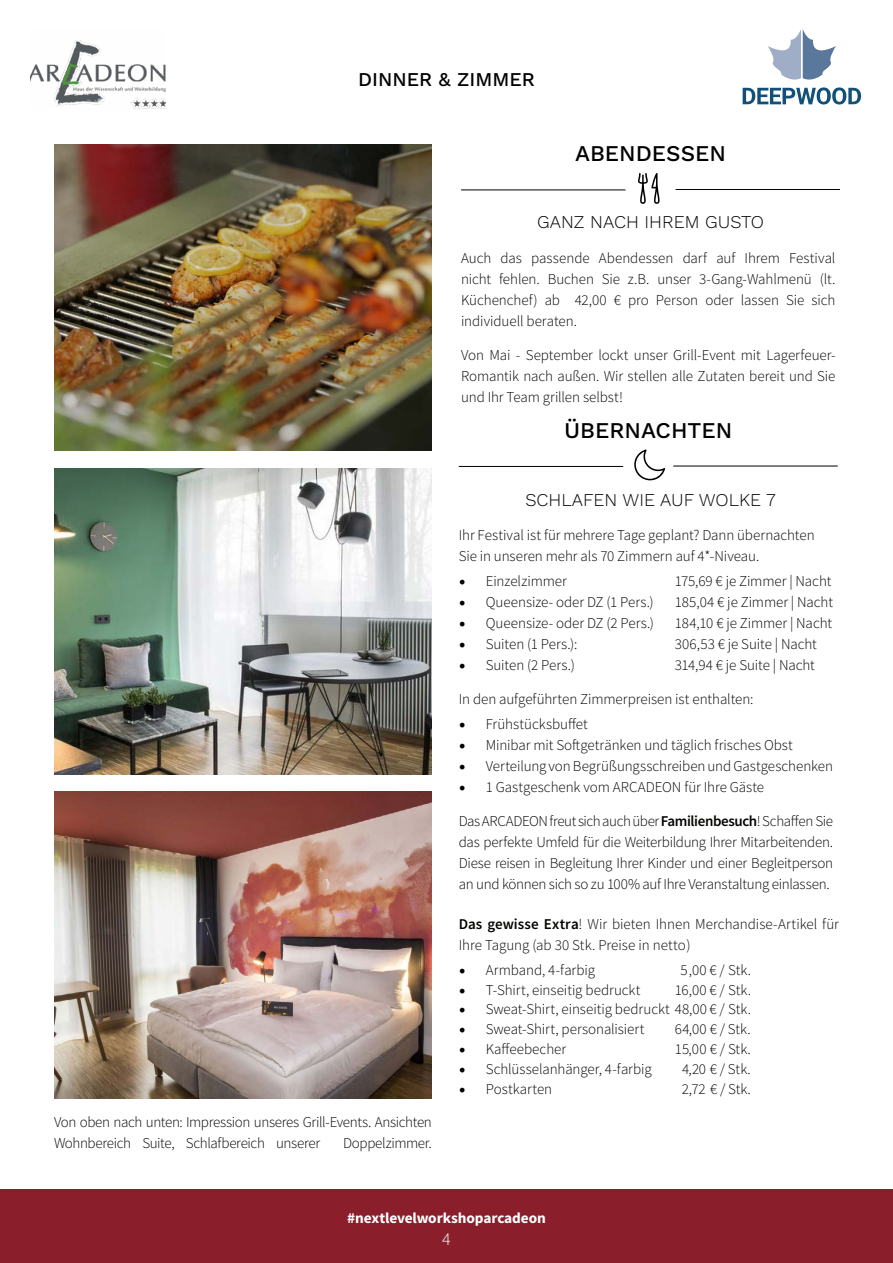
<style>
.page{position:relative;width:893px;height:1263px;background:#fff}
.page>*{position:absolute;margin:0;border:0;box-sizing:border-box;transform-origin:0 0}
.t1{font:500 22.5px "Work Sans";color:#000}
.t2{font:500 19.5px "Work Sans";color:#000}
.t3{font:300 18px "Work Sans";color:#000}
.t4{font:300 18px "Source Sans Pro";color:#fff}
.t5{font:300 15px/21px "Source Sans Pro";letter-spacing:-.005em;color:#040300;text-align:justify}
.t6{font:300 15px/21px "Source Sans Pro";letter-spacing:-.025em;color:#040300}
.t7{font:700 15px "Source Sans Pro";letter-spacing:-.01em;color:#fff}
.s1{font-family:"Minion Pro";font-weight:400;font-size:18px;color:#000}
.s2{font-weight:600}
</style>
<div class="page">
<div style="left:0;top:1189px;width:893px;height:74px;background:#8a1e2b"></div>
<img style="left:54px;top:144px;width:378px;height:306px">
<img style="left:54px;top:468px;width:378px;height:306px">
<svg style="left:743px;top:29px;width:118px;height:75px"></svg>
<img style="left:30px;top:40px;width:135px;height:69px">
<hr style="left:461px;top:189px;width:164px;height:1px;background:#000">
<hr style="left:676px;top:189px;width:164px;height:1px;background:#000">
<svg style="left:638px;top:173px;width:22px;height:31px"></svg>
<hr style="left:459px;top:466px;width:164px;height:1px;background:#000">
<hr style="left:673px;top:466px;width:165px;height:1px;background:#000">
<svg style="left:634px;top:449px;width:31px;height:31px"></svg>
<img style="left:54px;top:791px;width:378px;height:307px">
<p class="t2" style="left:358px;top:68px;width:178px">DINNER &amp; ZIMMER</p>
<p class="t1" style="left:575px;top:140px;width:152px">ABENDESSEN</p>
<p class="t3" style="left:537px;top:212px;width:228px">GANZ NACH IHREM GUSTO</p>
<p class="t5" style="left:461px;top:248px;width:376px">Auch das passende Abendessen darf auf Ihrem Festival nicht fehlen. Buchen Sie z.B. unser 3-Gang-Wahlmenü (lt.<br>Küchenchef) ab 42,00 € pro Person oder lassen Sie sich individuell beraten.</p>
<p class="t5" style="left:461px;top:345px;width:376px">Von Mai - September lockt unser Grill-Event mit Lagerfeuer-Romantik nach außen. Wir stellen alle Zutaten bereit und Sie und Ihr Team grillen selbst!</p>
<p class="t1" style="left:564px;top:417px;width:170px">ÜBERNACHTEN</p>
<p class="t3" style="left:525px;top:489px;width:252px">SCHLAFEN WIE AUF WOLKE 7</p>
<p class="t5" style="left:459px;top:524px;width:357px">Ihr Festival ist für mehrere Tage geplant? Dann übernachten<br>Sie in unseren mehr als 70 Zimmern auf 4*-Niveau.</p>
<p class="t5" style="left:459px;top:571px;width:110px"><span class="s1">•</span> Einzelzimmer</p>
<p class="t5" style="left:675px;top:571px;width:158px">175,69 € je Zimmer | Nacht</p>
<p class="t5" style="left:459px;top:592px;width:196px"><span class="s1">•</span> Queensize- oder DZ (1 Pers.)</p>
<p class="t5" style="left:675px;top:592px;width:160px">185,04 € je Zimmer | Nacht</p>
<p class="t5" style="left:459px;top:613px;width:197px"><span class="s1">•</span> Queensize- oder DZ (2 Pers.)</p>
<p class="t5" style="left:675px;top:613px;width:159px">184,10 € je Zimmer | Nacht</p>
<p class="t5" style="left:459px;top:634px;width:120px"><span class="s1">•</span> Suiten (1 Pers.):</p>
<p class="t5" style="left:675px;top:634px;width:144px">306,53 € je Suite | Nacht</p>
<p class="t5" style="left:459px;top:655px;width:118px"><span class="s1">•</span> Suiten (2 Pers.)</p>
<p class="t5" style="left:675px;top:655px;width:142px">314,94 € je Suite | Nacht</p>
<p class="t5" style="left:459px;top:688px;width:296px">In den aufgeführten Zimmerpreisen ist enthalten:</p>
<p class="t5" style="left:459px;top:714px;width:131px"><span class="s1">•</span> Frühstücksbuffet</p>
<p class="t5" style="left:459px;top:735px;width:336px"><span class="s1">•</span> Minibar mit Softgetränken und täglich frisches Obst</p>
<p class="t5" style="left:459px;top:756px;width:376px"><span class="s1">•</span> Verteilung von Begrüßungsschreiben und Gastgeschenken</p>
<p class="t5" style="left:459px;top:777px;width:307px"><span class="s1">•</span> 1 Gastgeschenk vom ARCADEON für Ihre Gäste</p>
<p class="t5" style="left:459px;top:810px;width:376px">Das ARCADEON freut sich auch über <span class="s2">Familienbesuch</span>! Schaffen Sie das perfekte Umfeld für die Weiterbildung Ihrer Mitarbeitenden.<br>Diese reisen in Begleitung Ihrer Kinder und einer Begleitperson an und können sich so zu 100% auf Ihre Veranstaltung einlassen.</p>
<p class="t6" style="left:54px;top:1112px;width:379px">Von oben nach unten: Impression unseres Grill-Events. Ansichten<br>Wohnbereich Suite, Schlafbereich unserer</p>
<p class="t5" style="left:343px;top:1133px;width:90px">Doppelzimmer.</p>
<p class="t5" style="left:459px;top:914px;width:382px"><span class="s2">Das gewisse Extra</span>! Wir bieten Ihnen Merchandise-Artikel für<br>Ihre Tagung (ab 30 Stk. Preise in netto)</p>
<p class="t5" style="left:459px;top:959px;width:138px"><span class="s1">•</span> Armband, 4-farbig</p>
<p class="t5" style="left:681px;top:959px;width:72px">5,00 € / Stk.</p>
<p class="t5" style="left:459px;top:979px;width:183px"><span class="s1">•</span> T-Shirt, einseitig bedruckt</p>
<p class="t5" style="left:675px;top:979px;width:78px">16,00 € / Stk.</p>
<p class="t5" style="left:459px;top:999px;width:294px"><span class="s1">•</span> Sweat-Shirt, einseitig bedruckt 48,00 € / Stk.</p>
<p class="t5" style="left:459px;top:1019px;width:187px"><span class="s1">•</span> Sweat-Shirt, personalisiert</p>
<p class="t5" style="left:675px;top:1019px;width:77px">64,00 € / Stk.</p>
<p class="t5" style="left:459px;top:1039px;width:109px"><span class="s1">•</span> Kaffeebecher</p>
<p class="t5" style="left:675px;top:1039px;width:78px">15,00 € / Stk.</p>
<p class="t5" style="left:459px;top:1059px;width:195px"><span class="s1">•</span> Schlüsselanhänger, 4-farbig</p>
<p class="t5" style="left:682px;top:1059px;width:70px">4,20 € / Stk.</p>
<p class="t5" style="left:459px;top:1079px;width:95px"><span class="s1">•</span> Postkarten</p>
<p class="t5" style="left:682px;top:1079px;width:71px">2,72 € / Stk.</p>
<p class="t7" style="left:347px;top:1208px;width:200px">#nextlevelworkshoparcadeon</p>
<p class="t4" style="left:442px;top:1228px;width:10px">4</p>
</div>
